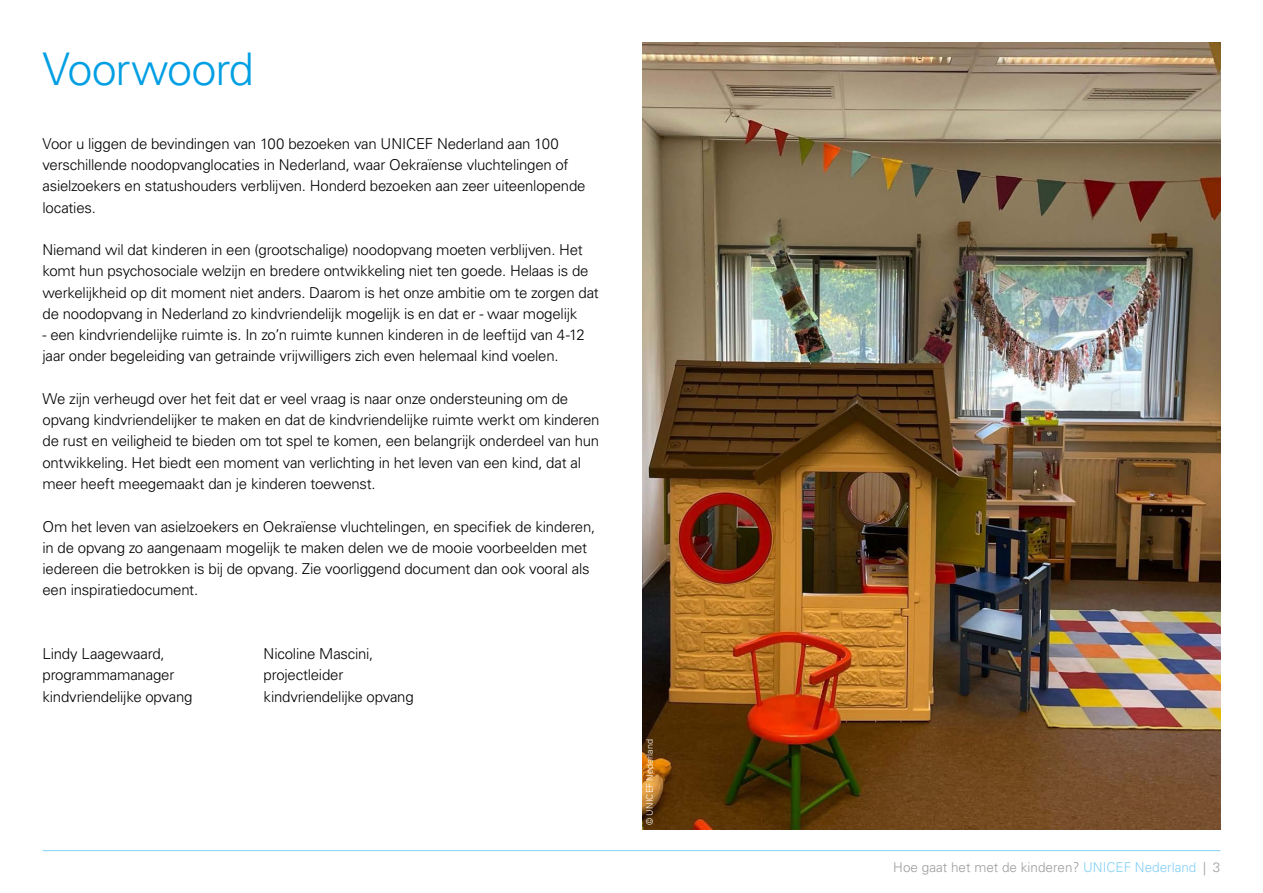
<style>
.page{position:relative;width:1263px;height:893px;background:#fff}
.page>*{position:absolute;margin:0;border:0;box-sizing:border-box;transform-origin:0 0}
.t1{font:300 45px "Univers LT Pro 45";letter-spacing:-.025em;color:#009fe3}
.t2{font:300 15px/21.3px "Univers LT Pro 45";letter-spacing:-.015em;color:#000}
.t3{font:300 13.5px "Univers LT Pro 45";color:#9d9d9c}
.t4{font:300 9px "Univers LT Pro 45";letter-spacing:.01em;color:#fff}
.s1{color:#83d0f5}
</style>
<div class="page">
<img style="left:642px;top:43px;width:578px;height:786px">
<hr style="left:43px;top:850px;width:1177px;height:1px;background:#83d0f5">
<h1 class="t1" style="left:43px;top:42px;width:213px">Voorwoord</h1>
<p class="t2" style="left:43px;top:133px;width:545px">Voor u liggen de bevindingen van 100 bezoeken van UNICEF Nederland aan 100 verschillende noodopvanglocaties in Nederland, waar Oekraïense vluchtelingen of asielzoekers en statushouders verblijven. Honderd bezoeken aan zeer uiteenlopende locaties.</p>
<p class="t2" style="left:43px;top:239px;width:558px">Niemand wil dat kinderen in een (grootschalige) noodopvang moeten verblijven. Het komt hun psychosociale welzijn en bredere ontwikkeling niet ten goede. Helaas is de werkelijkheid op dit moment niet anders. Daarom is het onze ambitie om te zorgen dat de noodopvang in Nederland zo kindvriendelijk mogelijk is en dat er - waar mogelijk</p>
<p class="t2" style="left:43px;top:324px;width:544px">- een kindvriendelijke ruimte is. In zo’n ruimte kunnen kinderen in de leeftijd van 4-12 jaar onder begeleiding van getrainde vrijwilligers zich even helemaal kind voelen.</p>
<p class="t2" style="left:43px;top:388px;width:559px">We zijn verheugd over het feit dat er veel vraag is naar onze ondersteuning om de opvang kindvriendelijker te maken en dat de kindvriendelijke ruimte werkt om kinderen de rust en veiligheid te bieden om tot spel te komen, een belangrijk onderdeel van hun ontwikkeling. Het biedt een moment van verlichting in het leven van een kind, dat al meer heeft meegemaakt dan je kinderen toewenst.</p>
<p class="t2" style="left:43px;top:515px;width:554px">Om het leven van asielzoekers en Oekraïense vluchtelingen, en specifiek de kinderen, in de opvang zo aangenaam mogelijk te maken delen we de mooie voorbeelden met iedereen die betrokken is bij de opvang. Zie voorliggend document dan ook vooral als een inspiratiedocument.</p>
<p class="t2" style="left:43px;top:643px;width:152px">Lindy Laagewaard, programmamanager kindvriendelijke opvang</p>
<p class="t2" style="left:264px;top:643px;width:152px">Nicoline Mascini, projectleider kindvriendelijke opvang</p>
<p class="t4" style="left:644px;top:825px;width:87px;rotate:-90deg">© UNICEF Nederland</p>
<p class="t3" style="left:893px;top:859px;width:329px">Hoe gaat het met de kinderen? <span class="s1">UNICEF Nederland</span> | 3</p>
</div>
